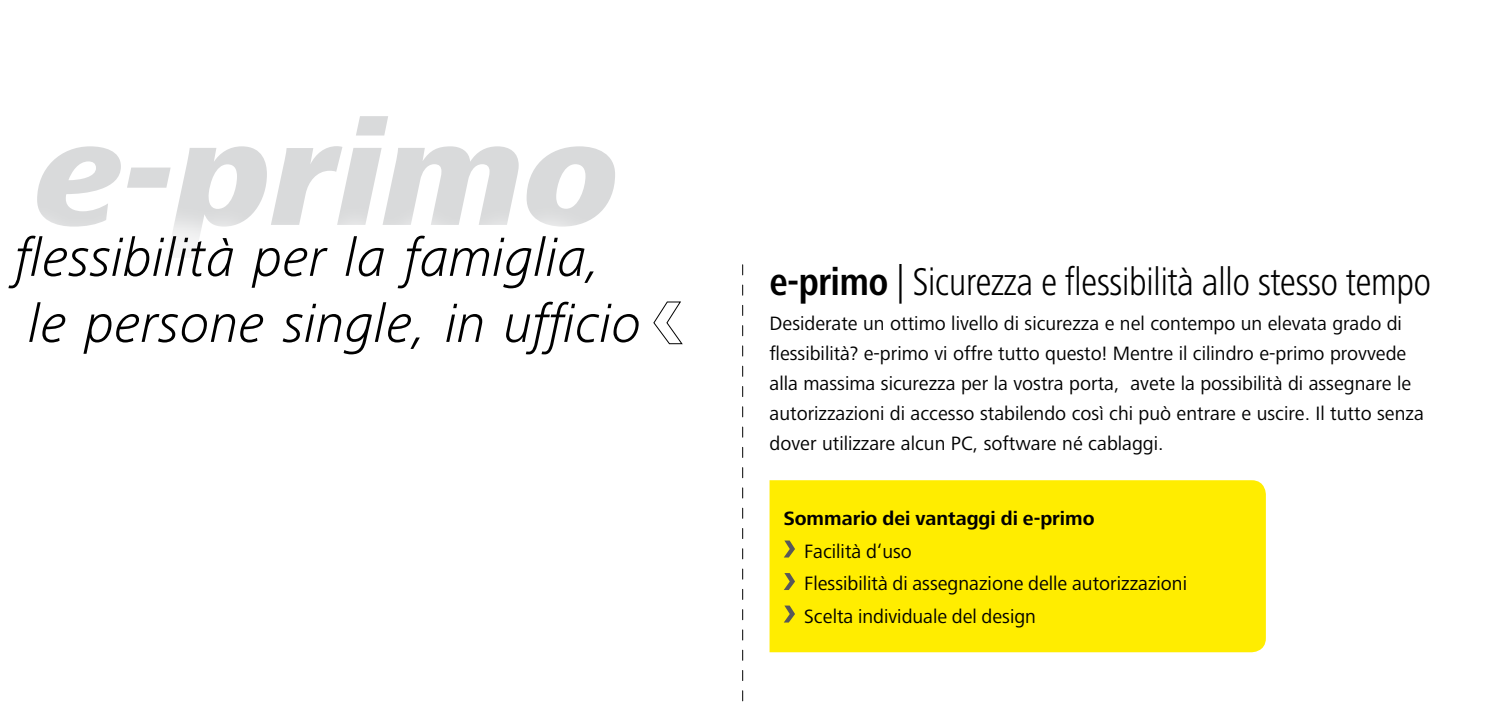
<style>
.page{position:relative;width:1489px;height:709px;background:#fff}
.page>*{position:absolute;margin:0;border:0;box-sizing:border-box;transform-origin:0 0}
.t1{font:italic 800 152.5px "Frutiger Next LTCE";color:#d9dadb}
.t2{font:italic 300 55px/66px "Frutiger Next LTCE";color:#000}
.t3{font:300 condensed 40px "Frutiger Next LTCE";letter-spacing:-.02em;color:#000}
.fließtext_Aufzählung{font:20px/30px "Frutiger Next LTCE";color:#000}
.fließtext_Aufzählung-2{font:700 20px "Frutiger Next LTCE";color:#000}
.s1{font-weight:700}
</style>
<div class="page">
<svg style="left:742px;top:265px;width:1px;height:437px"></svg>
<div style="left:769px;top:480px;width:496px;height:172px;background:#ffed00"></div>
<svg style="left:783px;top:540px;width:12px;height:17px"></svg>
<svg style="left:783px;top:573px;width:12px;height:17px"></svg>
<svg style="left:783px;top:605px;width:12px;height:17px"></svg>
<svg style="left:653px;top:302px;width:29px;height:42px"></svg>
<p class="t1" style="left:35px;top:88px;width:586px">e-primo</p>
<h2 class="t2" style="left:15px;top:225px;width:628px">flessibilità per la famiglia, le persone single, in ufficio</h2>
<p class="t3" style="left:769px;top:259px;width:663px"><span class="s1">e-primo</span> | Sicurezza e flessibilità allo stesso tempo</p>
<p class="fließtext_Aufzählung" style="left:769px;top:309px;width:655px">Desiderate un ottimo livello di sicurezza e nel contempo un elevata grado di flessibilità? e-primo vi offre tutto questo! Mentre il cilindro e-primo provvede alla massima sicurezza per la vostra porta, avete la possibilità di assegnare le autorizzazioni di accesso stabilendo così chi può entrare e uscire. Il tutto senza dover utilizzare alcun PC, software né cablaggi.</p>
<p class="fließtext_Aufzählung-2" style="left:783px;top:507px;width:312px">Sommario dei vantaggi di e-primo</p>
<p class="fließtext_Aufzählung" style="left:804px;top:536px;width:109px">Facilità d‘uso</p>
<p class="fließtext_Aufzählung" style="left:804px;top:568px;width:384px">Flessibilità di assegnazione delle autorizzazioni</p>
<p class="fließtext_Aufzählung" style="left:804px;top:601px;width:233px">Scelta individuale del design</p>
</div>
